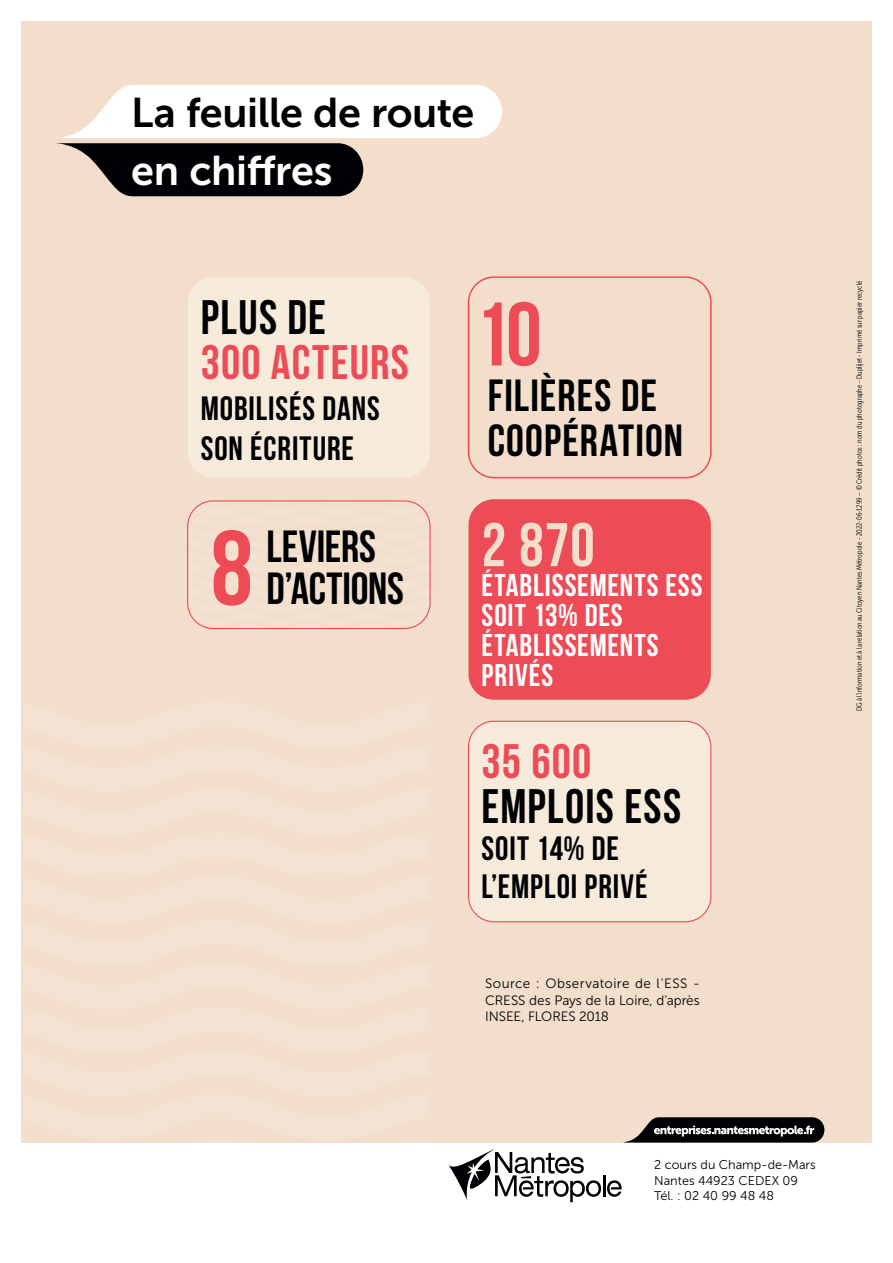
<style>
.page{position:relative;width:893px;height:1263px;background:#fff}
.page>*{position:absolute;margin:0;border:0;box-sizing:border-box;transform-origin:0 0}
.t1{font:700 105.75px "Bebas Neue";color:#ed4c57}
.t2{font:700 90px "Bebas Neue";color:#ed4c57}
.t3{font:700 61.5px "Bebas Neue";color:#f2deca}
.t4{font:700 48.3px "Bebas Neue";letter-spacing:.025em;color:#000104}
.t5{font:700 48.3px "Bebas Neue";letter-spacing:.025em;color:#ed4c57}
.t6{font:700 45px/45px "Bebas Neue";letter-spacing:.02em;color:#000104}
.t7{font:700 45px "Bebas Neue";letter-spacing:-.005em;color:#000104}
.t8{font:700 45px "Bebas Neue";color:#000104}
.t9{font:41.4px "Museo Sans 700";letter-spacing:-.01em;color:#000104}
.t10{font:41.4px "Museo Sans 700";letter-spacing:-.01em;color:#fff}
.t11{font:700 33.75px/40.5px "Bebas Neue";letter-spacing:.025em;color:#000104}
.t12{font:31.5px/30px "Bebas Neue";letter-spacing:.03em;color:#fff}
.t13{font:700 31.5px "Bebas Neue";letter-spacing:.03em;color:#fff}
.t14{font:13.5px/16.2px "Museo Sans 300";color:#000104;text-align:justify}
.t15{font:12.75px/15.3px "Museo Sans 300";color:#000104}
.t16{font:7.5px "Museo Sans Cond 300";color:#000104}
</style>
<div class="page">
<div style="left:21px;top:21px;width:851px;height:1121px;background:#f2deca"></div>
<hr style="left:603px;top:1175px;width:2px;height:21px;background:#000104">
<svg style="left:607px;top:1180px;width:15px;height:17px"></svg>
<svg style="left:448px;top:1148px;width:153px;height:54px"></svg>
<svg style="left:625px;top:1117px;width:199px;height:25px;background:#3e3d3d"></svg>
<svg style="left:56px;top:85px;width:446px;height:111px"></svg>
<div style="left:468px;top:276px;width:244px;height:202px;border:2px solid #ed4c57;border-radius:26px"></div>
<div style="left:188px;top:277px;width:242px;height:201px;background:#f6eadb;border-radius:26px"></div>
<svg style="left:188px;top:502px;width:241px;height:126px"></svg>
<div style="left:187px;top:500px;width:244px;height:129px;border:1px solid #ed4c57;border-radius:26px"></div>
<div style="left:468px;top:721px;width:243px;height:201px;background:#f6eadb;border-radius:26px"></div>
<div style="left:468px;top:721px;width:243px;height:201px;border:1px solid #ed4c57;border-radius:26px"></div>
<div style="left:468px;top:499px;width:243px;height:201px;background:#ed4c57;border-radius:26px"></div>
<h3 class="t9" style="left:131px;top:90px;width:345px">La feuille de route</h3>
<h3 class="t10" style="left:131px;top:147px;width:203px">en chiffres</h3>
<h3 class="t4" style="left:201px;top:291px;width:127px">PLUS DE</h3>
<h3 class="t5" style="left:201px;top:336px;width:210px">300 ACTEURS</h3>
<h3 class="t11" style="left:201px;top:387px;width:181px">MOBILISÉS DANS<br>SON ÉCRITURE</h3>
<h1 class="t1" style="left:211px;top:510px;width:43px">8</h1>
<h3 class="t8" style="left:267px;top:522px;width:111px">LEVIERS</h3>
<h3 class="t7" style="left:267px;top:563px;width:139px">D’ACTIONS</h3>
<h2 class="t2" style="left:474px;top:285px;width:69px">10</h2>
<h3 class="t6" style="left:488px;top:372px;width:197px">FILIÈRES DE<br>COOPÉRATION</h3>
<h3 class="t3" style="left:482px;top:511px;width:115px">2 870</h3>
<h3 class="t13" style="left:482px;top:568px;width:222px">ÉTABLISSEMENTS ESS</h3>
<h3 class="t12" style="left:482px;top:600px;width:178px">SOIT 13% DES<br>ÉTABLISSEMENTS<br>PRIVÉS</h3>
<h3 class="t5" style="left:482px;top:735px;width:111px">35 600</h3>
<h3 class="t4" style="left:482px;top:780px;width:201px">EMPLOIS ESS</h3>
<h3 class="t11" style="left:482px;top:830px;width:167px;line-height:37.2px">SOIT 14% DE<br>L’EMPLOI PRIVÉ</h3>
<h3 class="t14" style="left:485px;top:976px;width:216px">Source : Observatoire de l’ESS - CRESS des Pays de la Loire, d’après INSEE, FLORES 2018</h3>
<p class="t16" style="left:855px;top:711px;width:432px;rotate:-90deg">DG à l’information et à la relation au Citoyen Nantes Métropole - 2022-06-1299 – © Crédit photos : nom du photographe - Duplijet - Imprimé sur papier recyclé</p>
<h3 class="t15" style="left:654px;top:1157px;width:163px">2 cours du Champ-de-Mars<br>Nantes 44923 CEDEX 09<br>Tél. : 02 40 99 48 48</h3>
</div>
